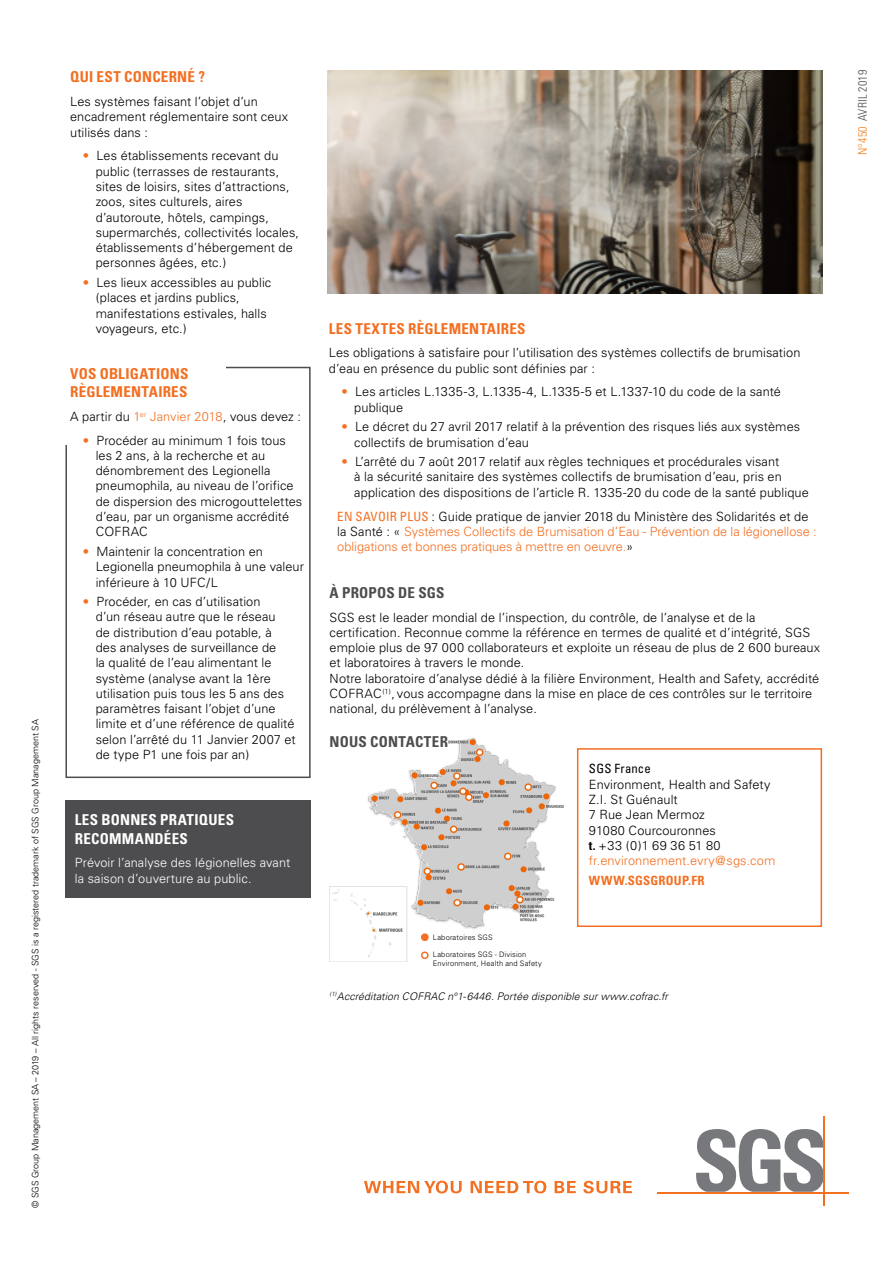
<style>
.page{position:relative;width:893px;height:1263px;background:#fff}
.page>*{position:absolute;margin:0;border:0;box-sizing:border-box;transform-origin:0 0}
.t1{font:700 condensed 15px/18px "Univers";letter-spacing:.015em;color:#f36f21}
.t2{font:700 condensed 15px/18px "Univers";letter-spacing:.015em;color:#fff}
.t3{font:700 condensed 15px "Univers";letter-spacing:.015em;color:#4d4d4f}
.t4{font:300 12.75px/15.3px "Univers";letter-spacing:.005em;color:#000}
.t5{font:300 12.75px/15.3px "Univers";color:#f36f21}
.t6{font:300 12.75px/15.3px "Univers";letter-spacing:.005em;color:#fff}
.t7{font:700 condensed 12.75px "Univers";letter-spacing:.02em;color:#f36f21}
.t8{font:condensed 12.75px "Univers";letter-spacing:.02em;color:#000}
.t9{font:300 condensed 12px "Univers";letter-spacing:.015em;color:#4d4d4f}
.t10{font:italic 300 10.5px "Univers";letter-spacing:.015em;color:#000}
.t11{font:300 9px "Univers";color:#000}
.t12{font:300 7.5px/9px "Univers";letter-spacing:.02em;color:#000}
.s1{color:#f36f21}
.s2{font-weight:400;font-stretch:condensed}
.s3{color:#000}
.s4{font-weight:700;font-stretch:condensed}
.s5{color:#f58220}
</style>
<div class="page">
<img style="left:327px;top:70px;width:496px;height:223px">
<div style="left:65px;top:367px;width:246px;height:411px;border:2px solid #4d4d4f"></div>
<div style="left:52px;top:364px;width:174px;height:43px;background:#fff"></div>
<div style="left:0;top:401px;width:70px;height:44px;background:#fff"></div>
<div style="left:577px;top:748px;width:245px;height:179px;border:2px solid #f36f21"></div>
<svg style="left:364px;top:1181px;width:98px;height:12px"></svg>
<svg style="left:471px;top:1181px;width:75px;height:12px"></svg>
<svg style="left:555px;top:1181px;width:21px;height:12px"></svg>
<svg style="left:583px;top:1181px;width:49px;height:12px"></svg>
<svg style="left:696px;top:1129px;width:127px;height:63px"></svg>
<hr style="left:657px;top:1192px;width:192px;height:1px;background:#f36f21">
<hr style="left:823px;top:1117px;width:2px;height:89px;background:#f36f21">
<img style="left:330px;top:738px;width:233px;height:224px">
<div style="left:421px;top:933px;width:8px;height:8px;border:2px solid #f36f21;border-radius:50%"></div>
<div style="left:421px;top:951px;width:8px;height:8px;border:2px solid #f36f21;border-radius:50%"></div>
<div style="left:65px;top:800px;width:246px;height:98px;background:#4d4d4f"></div>
<p class="t11" style="left:30px;top:1208px;width:490px;rotate:-90deg">© SGS Group Management SA – 2019 – All rights reserved - SGS is a registered trademark of SGS Group Management SA</p>
<p class="t1" style="left:70px;top:68px;width:136px">QUI EST CONCERNÉ ?</p>
<p class="t4" style="left:70px;top:94px;width:219px">Les systèmes faisant l’objet d’un encadrement réglementaire sont ceux utilisés dans :</p>
<p class="t4" style="left:96px;top:148px;width:205px;text-indent:-13px"><span class="s1">•</span> Les établissements recevant du public (terrasses de restaurants, sites de loisirs, sites d’attractions, zoos, sites culturels, aires d’autoroute, hôtels, campings, supermarchés, collectivités locales, établissements d’hébergement de personnes âgées, etc.)</p>
<p class="t4" style="left:96px;top:275px;width:177px;text-indent:-13px"><span class="s1">•</span> Les lieux accessibles au public (places et jardins publics, manifestations estivales, halls voyageurs, etc.)</p>
<p class="t1" style="left:70px;top:365px;width:120px">VOS OBLIGATIONS<br>RÈGLEMENTAIRES</p>
<p class="t4" style="left:70px;top:409px;width:232px">A partir du <span class="s1">1</span><sup>er</sup> <span class="s1">Janvier 2018</span>, vous devez :</p>
<p class="t4" style="left:96px;top:432px;width:208px;text-indent:-13px"><span class="s1">•</span> Procéder au minimum 1 fois tous les 2 ans, à la recherche et au dénombrement des Legionella pneumophila, au niveau de l’orifice de dispersion des microgouttelettes d’eau, par un organisme accrédité<br>COFRAC</p>
<p class="t4" style="left:96px;top:544px;width:210px;text-indent:-13px"><span class="s1">•</span> Maintenir la concentration en<br>Legionella pneumophila à une valeur inférieure à 10 UFC/L</p>
<p class="t4" style="left:96px;top:594px;width:202px;text-indent:-13px"><span class="s1">•</span> Procéder, en cas d’utilisation<br>d’un réseau autre que le réseau<br>de distribution d’eau potable, à<br>des analyses de surveillance de<br>la qualité de l’eau alimentant le système (analyse avant la 1ère utilisation puis tous les 5 ans des paramètres faisant l’objet d’une limite et d’une référence de qualité selon l’arrêté du 11 Janvier 2007 et de type P1 une fois par an)</p>
<p class="t2" style="left:75px;top:811px;width:161px">LES BONNES PRATIQUES<br>RECOMMANDÉES</p>
<p class="t6" style="left:75px;top:855px;width:217px">Prévoir l’analyse des légionelles avant la saison d’ouverture au public.</p>
<p class="t1" style="left:329px;top:319px;width:198px">LES TEXTES RÈGLEMENTAIRES</p>
<p class="t4" style="left:329px;top:345px;width:473px">Les obligations à satisfaire pour l’utilisation des systèmes collectifs de brumisation d’eau en présence du public sont définies par :</p>
<p class="t4" style="left:354px;top:384px;width:428px;text-indent:-13px"><span class="s1">•</span> Les articles L.1335-3, L.1335-4, L.1335-5 et L.1337-10 du code de la santé publique</p>
<p class="t4" style="left:354px;top:419px;width:447px;text-indent:-13px"><span class="s1">•</span> Le décret du 27 avril 2017 relatif à la prévention des risques liés aux systèmes collectifs de brumisation d’eau</p>
<p class="t4" style="left:354px;top:454px;width:456px;text-indent:-13px"><span class="s1">•</span> L’arrêté du 7 août 2017 relatif aux règles techniques et procédurales visant<br>à la sécurité sanitaire des systèmes collectifs de brumisation d’eau, pris en application des dispositions de l’article R. 1335-20 du code de la santé publique</p>
<p class="t5" style="left:337px;top:508px;width:481px"><span class="s2">EN SAVOIR PLUS</span> <span class="s3">: Guide pratique de janvier 2018 du Ministère des Solidarités et de la Santé : «</span> Systèmes Collectifs de Brumisation d’Eau - Prévention de la légionellose : obligations et bonnes pratiques à mettre en oeuvre.<span class="s3">»</span></p>
<p class="t3" style="left:330px;top:583px;width:117px">À PROPOS DE SGS</p>
<p class="t4" style="left:330px;top:609px;width:492px">SGS est le leader mondial de l’inspection, du contrôle, de l’analyse et de la certification. Reconnue comme la référence en termes de qualité et d’intégrité, SGS emploie plus de 97 000 collaborateurs et exploite un réseau de plus de 2 600 bureaux et laboratoires à travers le monde.<br>Notre laboratoire d’analyse dédié à la filière Environment, Health and Safety, accrédité COFRAC<sup>(1)</sup>, vous accompagne dans la mise en place de ces contrôles sur le territoire national, du prélèvement à l’analyse.</p>
<p class="t3" style="left:330px;top:732px;width:120px">NOUS CONTACTER</p>
<p class="t12" style="left:433px;top:933px;width:61px">Laboratoires SGS</p>
<p class="t12" style="left:433px;top:950px;width:110px">Laboratoires SGS - Division<br>Environment, Health and Safety</p>
<p class="t8" style="left:589px;top:761px;width:63px">SGS France</p>
<p class="t4" style="left:589px;top:777px;width:188px">Environment, Health and Safety<br>Z.I. St Guénault<br>7 Rue Jean Mermoz<br>91080 Courcouronnes<br><span class="s4">t.</span> +33 (0)1 69 36 51 80 <span class="s1">fr.environnement.evry@sgs.com</span></p>
<p class="t7" style="left:589px;top:872px;width:117px">WWW.SGSGROUP.FR</p>
<p class="t10" style="left:330px;top:990px;width:340px"><sup>(1)</sup>Accréditation COFRAC n°1-6446. Portée disponible sur www.cofrac.fr</p>
<p class="t9" style="left:855px;top:155px;width:87px;rotate:-90deg"><span class="s5">N°450</span> AVRIL 2019</p>
</div>
